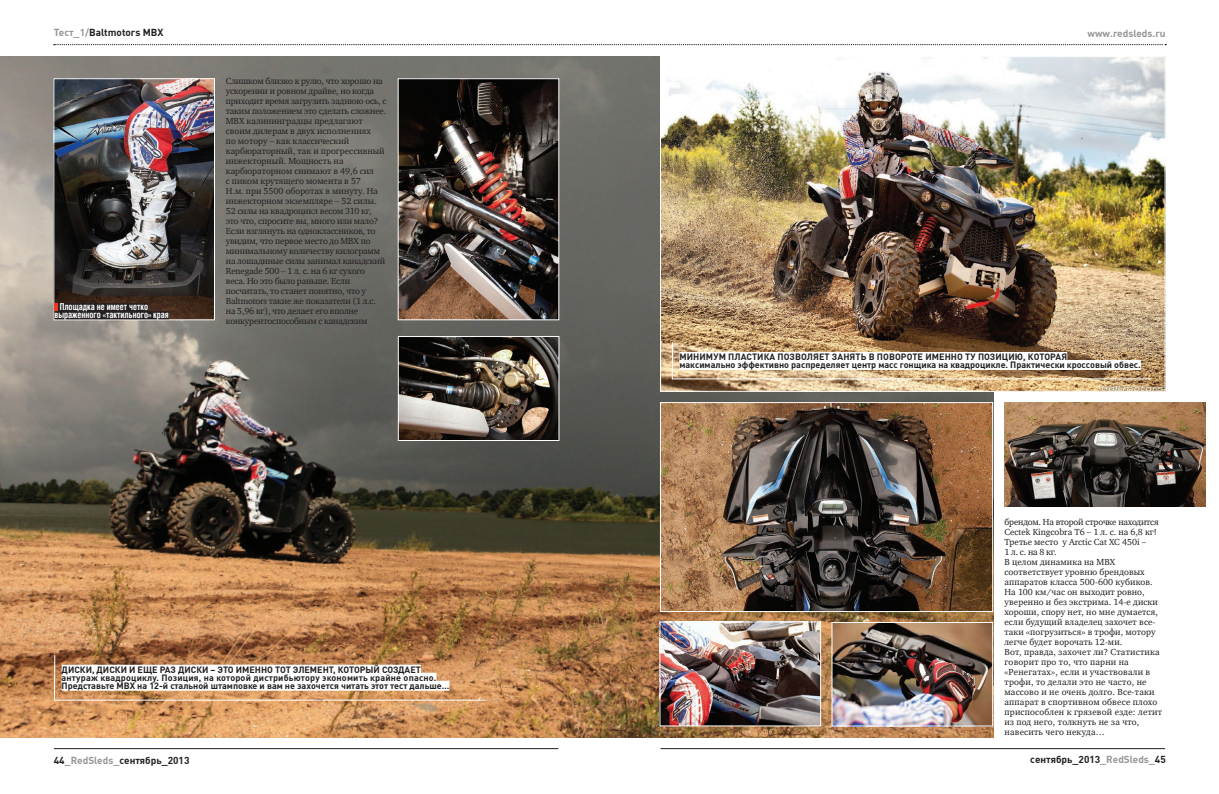
<style>
.page{position:relative;width:1219px;height:794px;background:#fff}
.page>*{position:absolute;margin:0;border:0;box-sizing:border-box;transform-origin:0 0}
.t1{font:700 10px "DIN Cyr";color:#231f20}
.t2{font:700 10px "DIN Cyr";color:#939598}
.t3{font:700 9.5px/8px "Helios Cond";color:#fff;scale:.9 1}
.t4{font:9px/10px "Charter C";letter-spacing:-.02em;color:#231f20}
.t5{font:9px/10px "Charter C";color:#231f20}
.t6{font:700 9px/8px "DIN Cyr";color:#231f20}
.s1{color:#939598}
</style>
<div class="page">
<hr style="left:54px;top:748px;width:504px;height:1px;background:#231f20">
<hr style="left:660px;top:748px;width:505px;height:1px;background:#231f20">
<svg style="left:54px;top:44px;width:1112px;height:1px"></svg>
<img style="left:0;top:57px;width:993px;height:680px">
<svg style="left:54px;top:654px;width:432px;height:47px;background:#c48e60"></svg>
<div style="left:62px;top:664px;width:359px;height:10px;background:#fff"></div>
<div style="left:62px;top:672px;width:374px;height:10px;background:#fff"></div>
<div style="left:62px;top:680px;width:387px;height:10px;background:#fff"></div>
<img style="left:400px;top:80px;width:157px;height:238px">
<div style="left:398px;top:78px;width:161px;height:242px;border:1px solid #fff"></div>
<img style="left:55px;top:80px;width:158px;height:238px">
<div style="left:53px;top:78px;width:162px;height:242px;border:1px solid #fff"></div>
<img style="left:833px;top:624px;width:158px;height:100px">
<div style="left:831px;top:622px;width:162px;height:104px;border:1px solid #fff"></div>
<img style="left:661px;top:623px;width:158px;height:101px">
<div style="left:659px;top:621px;width:162px;height:105px;border:1px solid #fff"></div>
<img style="left:662px;top:404px;width:329px;height:206px">
<div style="left:660px;top:402px;width:333px;height:210px;border:1px solid #fff"></div>
<img style="left:662px;top:58px;width:502px;height:332px">
<img style="left:1004px;top:402px;width:201px;height:104px">
<img style="left:400px;top:338px;width:157px;height:101px">
<div style="left:398px;top:336px;width:161px;height:105px;border:1px solid #fff"></div>
<div style="left:55px;top:303px;width:93px;height:8px;background:#231f20"></div>
<div style="left:55px;top:311px;width:114px;height:8px;background:#231f20"></div>
<svg style="left:55px;top:303px;width:3px;height:8px"></svg>
<svg style="left:671px;top:342px;width:481px;height:38px;background:#b5956e"></svg>
<div style="left:679px;top:352px;width:388px;height:10px;background:#fff"></div>
<div style="left:679px;top:360px;width:462px;height:10px;background:#fff"></div>
<p class="t1" style="left:54px;top:27px;width:111px"><span class="s1">Тест_1/</span>Baltmotors MBX</p>
<p class="t3" style="left:55px;top:303px;width:128px;text-indent:5px">Площадка не имеет четко выраженного «тактильного» края</p>
<p class="t4" style="left:226px;top:76px;width:162px">Слишком близко к рулю, что хорошо на ускорении и ровном драйве, но когда приходит время загрузить заднюю ось, с таким положением это сделать сложнее.<br>MBX калининградцы предлагают своим дилерам в двух исполнениях<br>по мотору – как классический карбюраторный, так и прогрессивный инжекторный. Мощность на карбюраторном снимают в 49,6 сил<br>с пиком крутящего момента в 57<br>Н.м. при 5500 оборотах в минуту. На инжекторном экземпляре – 52 силы.<br>52 силы на квадроцикл весом 310 кг, это что, спросите вы, много или мало?<br>Если взглянуть на одноклассников, то увидим, что первое место до MBX по минимальному количеству килограмм на лошадиные силы занимал канадский Renegade 500 – 1 л. с. на 6 кг сухого веса. Но это было раньше. Если посчитать, то станет понятно, что у Baltmotors такие же показатели (1 л.с. на 5,96 кг), что делает его вполне конкурентоспособным с канадским</p>
<p class="t6" style="left:62px;top:666px;width:389px">ДИСКИ, ДИСКИ И ЕЩЕ РАЗ ДИСКИ – ЭТО ИМЕННО ТОТ ЭЛЕМЕНТ, КОТОРЫЙ СОЗДАЕТ антураж квадроциклу. Позиция, на которой дистрибьютору экономить крайне опасно.<br>Представьте MBX на 12-й стальной штамповке и вам не захочется читать этот тест дальше…</p>
<p class="t1" style="left:54px;top:754px;width:137px">44<span class="s1">_RedSleds_</span>сентябрь_2013</p>
<p class="t2" style="left:1087px;top:28px;width:80px">www.redsleds.ru</p>
<p class="t6" style="left:679px;top:353px;width:463px">МИНИМУМ ПЛАСТИКА ПОЗВОЛЯЕТ ЗАНЯТЬ В ПОВОРОТЕ ИМЕННО ТУ ПОЗИЦИЮ, КОТОРАЯ<br>максимально эффективно распределяет центр масс гонщика на квадроцикле. Практически кроссовый обвес.</p>
<p class="t5" style="left:1004px;top:516px;width:159px">брендом. На второй строчке находится<br>Cectek Kingcobra T6 – 1 л. с. на 6,8 кг!<br>Третье место у Arctic Cat XC 450i –<br>1 л. с. на 8 кг.<br>В целом динамика на MBX соответствует уровню брендовых аппаратов класса 500-600 кубиков.<br>На 100 км/час он выходит ровно, уверенно и без экстрима. 14-е диски хороши, спору нет, но мне думается, если будущий владелец захочет все&shy;таки «погрузиться» в трофи, мотору легче будет ворочать 12-ми.<br>Вот, правда, захочет ли? Статистика говорит про то, что парни на «Ренегатах», если и участвовали в трофи, то делали это не часто, не массово и не очень долго. Все-таки аппарат в спортивном обвесе плохо приспособлен к грязевой езде: летит из под него, толкнуть не за что, навесить чего некуда…</p>
<p class="t1" style="left:1030px;top:754px;width:137px">сентябрь_2013<span class="s1">_RedSleds_</span>45</p>
</div>
